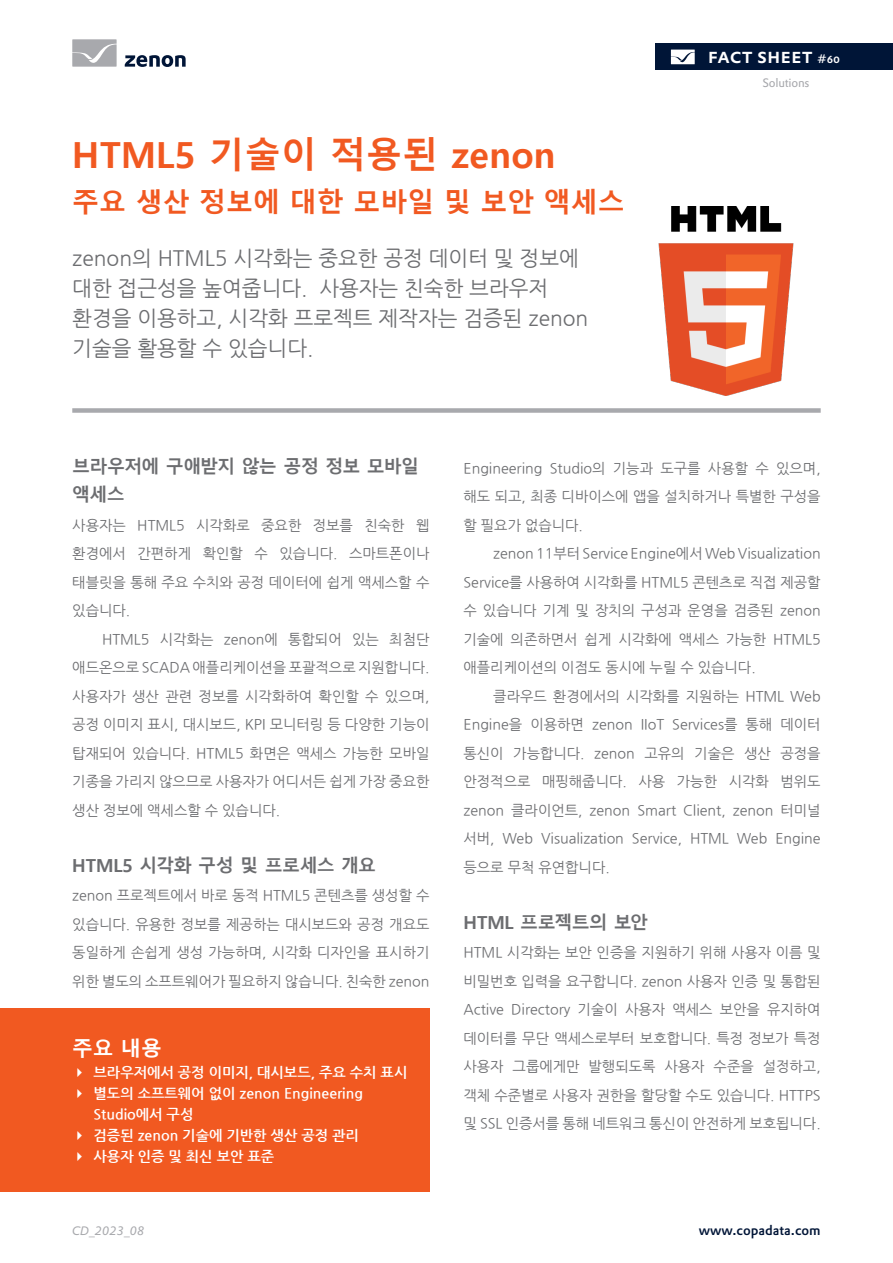
<style>
.page{position:relative;width:893px;height:1263px;background:#fff}
.page>*{position:absolute;margin:0;border:0;box-sizing:border-box;transform-origin:0 0}
.Header_Headline_orange_KR{font:700 36px "Malgun Gothic";letter-spacing:.005em;color:#f15921}
.Header_Subheadline_orange_KR{font:700 27px "Malgun Gothic";color:#f15921}
.Header_Teaser_Text_KR{font:21px/30px "Nanum Gothic";color:#6c6d70}
.t1{font:500 21px "DTL Prokyon TOT Caps";color:#fff}
.t2{font:700 20.85px "Malgun Gothic";color:#fff}
.Bodytext_Headline_KR{font:700 18px/28.5px "Malgun Gothic";letter-spacing:-.03em;color:#6c6d70}
.Normal_Body_Text_KR_Indent{font:14.25px/28.5px "Nanum Gothic";color:#6c6d70;text-align:justify}
.Normal_Body_Text_KR{font:14.25px/28.5px "Nanum Gothic";color:#6c6d70;text-align:justify}
.t3{font:700 14.25px/21px "Nanum Gothic";color:#fff}
.t4{font:500 13.5px "DTL Prokyon TOT";color:#001537}
.t5{font:italic 12px "DTL Prokyon TOT";color:#a8a9ad}
.t6{font:12px "DTL Prokyon TOT";letter-spacing:-.02em;color:#a8a9ad}
.s1{font-size:12px}
</style>
<div class="page">
<div style="left:656px;top:44px;width:237px;height:26px;background:#001537"></div>
<svg style="left:671px;top:50px;width:24px;height:14px"></svg>
<svg style="left:125px;top:55px;width:61px;height:12px"></svg>
<svg style="left:72px;top:39px;width:45px;height:28px"></svg>
<div style="left:72px;top:408px;width:749px;height:5px;background:#a8a9ad"></div>
<div style="left:0;top:1008px;width:429px;height:184px;background:#f15921"></div>
<img style="left:658px;top:206px;width:136px;height:190px">
<p class="t1" style="left:708px;top:42px;width:134px">fact sheet <span class="s1">#60</span></p>
<p class="Header_Headline_orange_KR" style="left:72px;top:134px;width:485px">HTML5 기술이 적용된 zenon</p>
<p class="Header_Subheadline_orange_KR" style="left:72px;top:187px;width:554px">주요 생산 정보에 대한 모바일 및 보안 액세스</p>
<p class="Header_Teaser_Text_KR" style="left:72px;top:243px;width:517px">zenon의 HTML5 시각화는 중요한 공정 데이터 및 정보에 대한 접근성을 높여줍니다. 사용자는 친숙한 브라우저 환경을 이용하고, 시각화 프로젝트 제작자는 검증된 zenon 기술을 활용할 수 있습니다.</p>
<p class="t6" style="left:762px;top:75px;width:49px">Solutions</p>
<p class="Bodytext_Headline_KR" style="left:72px;top:452px;width:348px">브라우저에 구애받지 않는 공정 정보 모바일 액세스</p>
<p class="Normal_Body_Text_KR" style="left:72px;top:511px;width:359px">사용자는 HTML5 시각화로 중요한 정보를 친숙한 웹 환경에서 간편하게 확인할 수 있습니다. 스마트폰이나 태블릿을 통해 주요 수치와 공정 데이터에 쉽게 액세스할 수 있습니다.</p>
<p class="Normal_Body_Text_KR_Indent" style="left:72px;top:625px;width:359px;text-indent:30px">HTML5 시각화는 zenon에 통합되어 있는 최첨단 애드온으로 SCADA 애플리케이션을 포괄적으로 지원합니다. 사용자가 생산 관련 정보를 시각화하여 확인할 수 있으며, 공정 이미지 표시, 대시보드, KPI 모니터링 등 다양한 기능이 탑재되어 있습니다. HTML5 화면은 액세스 가능한 모바일 기종을 가리지 않으므로 사용자가 어디서든 쉽게 가장 중요한 생산 정보에 액세스할 수 있습니다.</p>
<p class="Bodytext_Headline_KR" style="left:72px;top:851px;width:306px">HTML5 시각화 구성 및 프로세스 개요</p>
<p class="Normal_Body_Text_KR" style="left:72px;top:881px;width:359px">zenon 프로젝트에서 바로 동적 HTML5 콘텐츠를 생성할 수 있습니다. 유용한 정보를 제공하는 대시보드와 공정 개요도 동일하게 손쉽게 생성 가능하며, 시각화 디자인을 표시하기 위한 별도의 소프트웨어가 필요하지 않습니다. 친숙한 zenon</p>
<h3 class="t2" style="left:72px;top:1036px;width:91px">주요 내용</h3>
<p class="t3" style="left:94px;top:1062px;width:315px">브라우저에서 공정 이미지, 대시보드, 주요 수치 표시 별도의 소프트웨어 없이 zenon Engineering<br>Studio에서 구성<br>검증된 zenon 기술에 기반한 생산 공정 관리<br>사용자 인증 및 최신 보안 표준</p>
<p class="t5" style="left:72px;top:1223px;width:74px">CD_2023_08</p>
<p class="Normal_Body_Text_KR" style="left:463px;top:454px;width:359px">Engineering Studio의 기능과 도구를 사용할 수 있으며, 해도 되고, 최종 디바이스에 앱을 설치하거나 특별한 구성을 할 필요가 없습니다.</p>
<p class="Normal_Body_Text_KR_Indent" style="left:463px;top:539px;width:359px;text-indent:30px">zenon 11부터 Service Engine에서 Web Visualization Service를 사용하여 시각화를 HTML5 콘텐츠로 직접 제공할 수 있습니다 기계 및 장치의 구성과 운영을 검증된 zenon 기술에 의존하면서 쉽게 시각화에 액세스 가능한 HTML5 애플리케이션의 이점도 동시에 누릴 수 있습니다.</p>
<p class="Normal_Body_Text_KR_Indent" style="left:463px;top:682px;width:359px;text-indent:30px">클라우드 환경에서의 시각화를 지원하는 HTML Web Engine을 이용하면 zenon IIoT Services를 통해 데이터 통신이 가능합니다. zenon 고유의 기술은 생산 공정을 안정적으로 매핑해줍니다. 사용 가능한 시각화 범위도 zenon 클라이언트, zenon Smart Client, zenon 터미널 서버, Web Visualization Service, HTML Web Engine 등으로 무척 유연합니다.</p>
<p class="Bodytext_Headline_KR" style="left:463px;top:908px;width:186px">HTML 프로젝트의 보안</p>
<p class="Normal_Body_Text_KR" style="left:463px;top:938px;width:359px">HTML 시각화는 보안 인증을 지원하기 위해 사용자 이름 및 비밀번호 입력을 요구합니다. zenon 사용자 인증 및 통합된 Active Directory 기술이 사용자 액세스 보안을 유지하여 데이터를 무단 액세스로부터 보호합니다. 특정 정보가 특정 사용자 그룹에게만 발행되도록 사용자 수준을 설정하고, 객체 수준별로 사용자 권한을 할당할 수도 있습니다. HTTPS 및 SSL 인증서를 통해 네트워크 통신이 안전하게 보호됩니다.</p>
<p class="t4" style="left:699px;top:1221px;width:124px">www.copadata.com</p>
</div>
